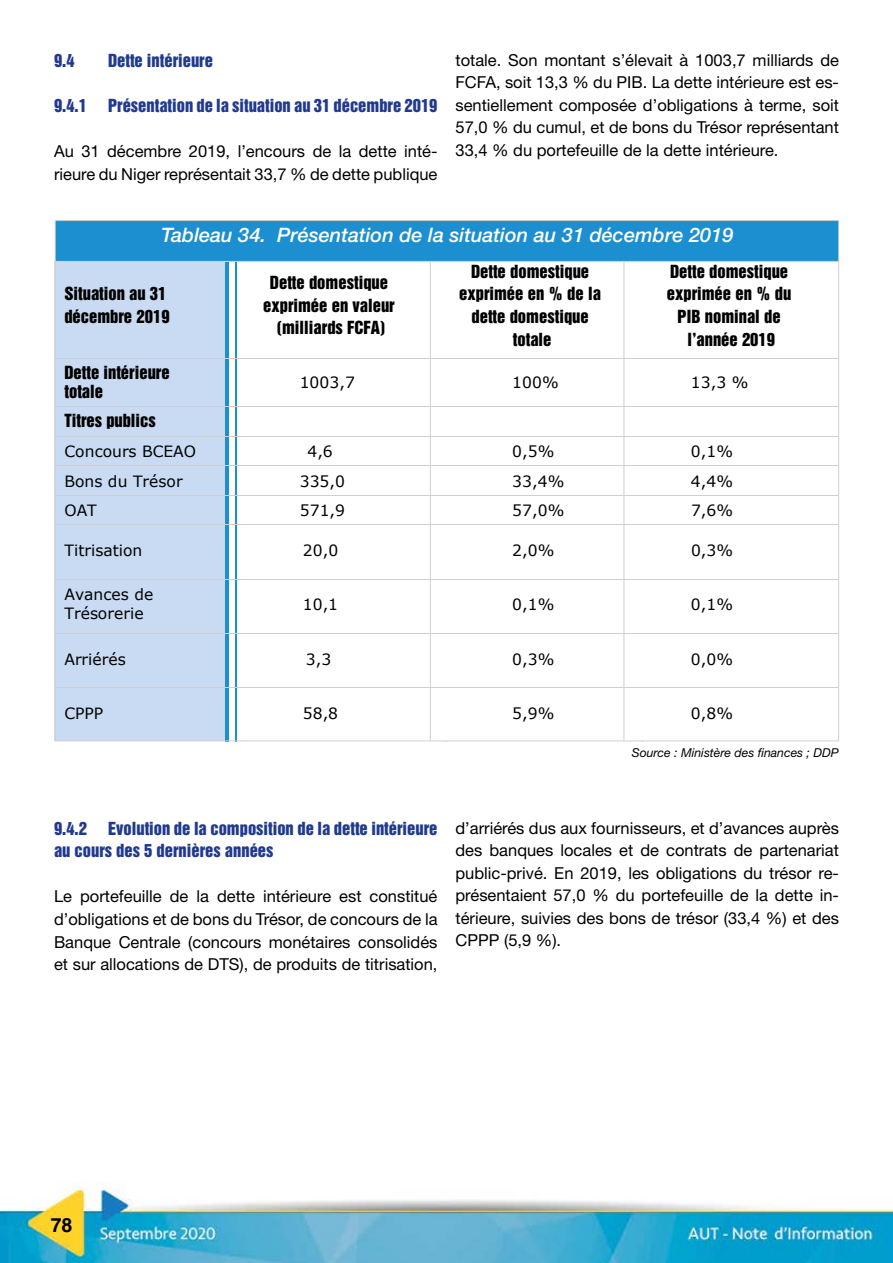
<style>
.page{position:relative;width:893px;height:1263px;background:#fff}
.page>*{position:absolute;margin:0;border:0;box-sizing:border-box;transform-origin:0 0}
.t1{font:italic 500 19.95px "Helvetica Neue LT Std";color:#fff}
.t2{font:700 19.5px "Helvetica";color:#000}
.t3{font:16.5px/22.5px "Helvetica Neue LT Std";color:#000;text-align:justify}
.t4{font:16.5px/22.6px "Helvetica Inserat";color:#000;text-align:center}
.t5{font:16.5px/22.5px "Helvetica Inserat";color:#213a8f}
.t6{font:15.6px/18.6px "Verdana";letter-spacing:.005em;color:#020203}
.t7{font:italic 12.3px "Helvetica Neue LT Std";color:#000}
</style>
<div class="page">
<img style="left:0;top:220px;width:893px;height:1043px">
<div style="left:55px;top:261px;width:171px;height:480px;background:#c8dbf2"></div>
<hr style="left:225px;top:261px;width:3px;height:480px;background:#1b8fcf">
<hr style="left:235px;top:261px;width:2px;height:480px;background:#1b8fcf">
<hr style="left:56px;top:358px;width:196px;height:1px;background:#d0d0d0">
<hr style="left:253px;top:358px;width:194px;height:1px;background:#d0d0d0">
<hr style="left:448px;top:358px;width:195px;height:1px;background:#d0d0d0">
<hr style="left:644px;top:358px;width:195px;height:1px;background:#d0d0d0">
<hr style="left:56px;top:406px;width:196px;height:1px;background:#d0d0d0">
<hr style="left:253px;top:406px;width:194px;height:1px;background:#d0d0d0">
<hr style="left:448px;top:406px;width:195px;height:1px;background:#d0d0d0">
<hr style="left:644px;top:406px;width:195px;height:1px;background:#d0d0d0">
<hr style="left:56px;top:436px;width:196px;height:1px;background:#d0d0d0">
<hr style="left:253px;top:436px;width:194px;height:1px;background:#d0d0d0">
<hr style="left:448px;top:436px;width:195px;height:1px;background:#d0d0d0">
<hr style="left:644px;top:436px;width:195px;height:1px;background:#d0d0d0">
<hr style="left:56px;top:465px;width:196px;height:1px;background:#d0d0d0">
<hr style="left:253px;top:465px;width:194px;height:1px;background:#d0d0d0">
<hr style="left:448px;top:465px;width:195px;height:1px;background:#d0d0d0">
<hr style="left:644px;top:465px;width:195px;height:1px;background:#d0d0d0">
<hr style="left:56px;top:495px;width:196px;height:1px;background:#d0d0d0">
<hr style="left:253px;top:495px;width:194px;height:1px;background:#d0d0d0">
<hr style="left:448px;top:495px;width:195px;height:1px;background:#d0d0d0">
<hr style="left:644px;top:495px;width:195px;height:1px;background:#d0d0d0">
<hr style="left:56px;top:524px;width:196px;height:1px;background:#d0d0d0">
<hr style="left:253px;top:524px;width:194px;height:1px;background:#d0d0d0">
<hr style="left:448px;top:524px;width:195px;height:1px;background:#d0d0d0">
<hr style="left:644px;top:524px;width:195px;height:1px;background:#d0d0d0">
<hr style="left:56px;top:579px;width:196px;height:1px;background:#d0d0d0">
<hr style="left:253px;top:579px;width:194px;height:1px;background:#d0d0d0">
<hr style="left:448px;top:579px;width:195px;height:1px;background:#d0d0d0">
<hr style="left:644px;top:579px;width:195px;height:1px;background:#d0d0d0">
<hr style="left:56px;top:633px;width:196px;height:1px;background:#d0d0d0">
<hr style="left:253px;top:633px;width:194px;height:1px;background:#d0d0d0">
<hr style="left:448px;top:633px;width:195px;height:1px;background:#d0d0d0">
<hr style="left:644px;top:633px;width:195px;height:1px;background:#d0d0d0">
<hr style="left:56px;top:687px;width:196px;height:1px;background:#d0d0d0">
<hr style="left:253px;top:687px;width:194px;height:1px;background:#d0d0d0">
<hr style="left:448px;top:687px;width:195px;height:1px;background:#d0d0d0">
<hr style="left:644px;top:687px;width:195px;height:1px;background:#d0d0d0">
<div style="left:55px;top:221px;width:784px;height:40px;background:#1b8fcf"></div>
<div style="left:55px;top:220px;width:784px;height:42px;border:1px solid #d0d0d0"></div>
<hr style="left:624px;top:261px;width:1px;height:480px;background:#d0d0d0">
<hr style="left:430px;top:261px;width:1px;height:480px;background:#d0d0d0">
<p class="t5" style="left:54px;top:50px;width:22px">9.4</p>
<p class="t5" style="left:108px;top:50px;width:106px">Dette intérieure</p>
<p class="t5" style="left:54px;top:95px;width:34px">9.4.1</p>
<p class="t5" style="left:108px;top:95px;width:331px">Présentation de la situation au 31 décembre 2019</p>
<p class="t3" style="left:54px;top:140px;width:385px">Au 31 décembre 2019, l’encours de la dette inté&shy;rieure du Niger représentait 33,7 % de dette publique</p>
<p class="t3" style="left:455px;top:48px;width:385px">totale. Son montant s’élevait à 1003,7 milliards de FCFA, soit 13,3 % du PIB. La dette intérieure est es&shy;sentiellement composée d’obligations à terme, soit 57,0 % du cumul, et de bons du Trésor représentant 33,4 % du portefeuille de la dette intérieure.</p>
<p class="t1" style="left:161px;top:223px;width:574px">Tableau 34. Présentation de la situation au 31 décembre 2019</p>
<p class="t4" style="left:64px;top:283px;width:107px;text-align:left">Situation au 31 décembre 2019</p>
<p class="t4" style="left:263px;top:271px;width:133px">Dette domestique exprimée en valeur (milliards FCFA)</p>
<p class="t4" style="left:459px;top:260px;width:143px">Dette domestique exprimée en % de la dette domestique totale</p>
<p class="t4" style="left:667px;top:260px;width:126px">Dette domestique exprimée en % du<br>PIB nominal de l’année 2019</p>
<p class="t4" style="left:64px;top:363px;width:107px;line-height:18.9px;text-align:left">Dette intérieure totale</p>
<p class="t6" style="left:300px;top:373px;width:57px">1003,7</p>
<p class="t6" style="left:512px;top:373px;width:48px">100%</p>
<p class="t6" style="left:691px;top:373px;width:59px">13,3 %</p>
<p class="t4" style="left:64px;top:410px;width:93px">Titres publics</p>
<p class="t6" style="left:64px;top:442px;width:133px">Concours BCEAO</p>
<p class="t6" style="left:307px;top:442px;width:27px">4,6</p>
<p class="t6" style="left:512px;top:442px;width:44px">0,5%</p>
<p class="t6" style="left:691px;top:442px;width:44px">0,1%</p>
<p class="t6" style="left:64px;top:471px;width:120px">Bons du Trésor</p>
<p class="t6" style="left:300px;top:471px;width:47px">335,0</p>
<p class="t6" style="left:512px;top:471px;width:54px">33,4%</p>
<p class="t6" style="left:691px;top:471px;width:44px">4,4%</p>
<p class="t6" style="left:65px;top:501px;width:34px">OAT</p>
<p class="t6" style="left:300px;top:501px;width:47px">571,9</p>
<p class="t6" style="left:512px;top:501px;width:54px">57,0%</p>
<p class="t6" style="left:691px;top:501px;width:44px">7,6%</p>
<p class="t6" style="left:65px;top:541px;width:79px">Titrisation</p>
<p class="t6" style="left:303px;top:541px;width:37px">20,0</p>
<p class="t6" style="left:512px;top:541px;width:44px">2,0%</p>
<p class="t6" style="left:691px;top:541px;width:44px">0,3%</p>
<p class="t6" style="left:65px;top:585px;width:90px">Avances de<br>Trésorerie</p>
<p class="t6" style="left:303px;top:594px;width:37px">10,1</p>
<p class="t6" style="left:512px;top:594px;width:44px">0,1%</p>
<p class="t6" style="left:691px;top:594px;width:44px">0,1%</p>
<p class="t6" style="left:64px;top:650px;width:63px">Arriérés</p>
<p class="t6" style="left:306px;top:650px;width:27px">3,3</p>
<p class="t6" style="left:512px;top:650px;width:44px">0,3%</p>
<p class="t6" style="left:691px;top:650px;width:44px">0,0%</p>
<p class="t6" style="left:64px;top:703px;width:40px">CPPP</p>
<p class="t6" style="left:303px;top:703px;width:37px">58,8</p>
<p class="t6" style="left:512px;top:703px;width:44px">5,9%</p>
<p class="t6" style="left:691px;top:703px;width:44px">0,8%</p>
<p class="t7" style="left:632px;top:745px;width:208px">Source : Ministère des finances ; DDP</p>
<p class="t5" style="left:54px;top:818px;width:385px;text-indent:54px">Evolution de la composition de la dette intérieure au cours des 5 dernières années</p>
<p class="t3" style="left:54px;top:885px;width:385px">Le portefeuille de la dette intérieure est constitué d’obligations et de bons du Trésor, de concours de la Banque Centrale (concours monétaires consolidés et sur allocations de DTS), de produits de titrisation,</p>
<p class="t5" style="left:54px;top:818px;width:34px">9.4.2</p>
<p class="t3" style="left:455px;top:816px;width:385px">d’arriérés dus aux fournisseurs, et d’avances auprès des banques locales et de contrats de partenariat public-privé. En 2019, les obligations du trésor re&shy;présentaient 57,0 % du portefeuille de la dette in&shy;térieure, suivies des bons de trésor (33,4 %) et des CPPP (5,9 %).</p>
<p class="t2" style="left:51px;top:1213px;width:23px">78</p>
</div>
